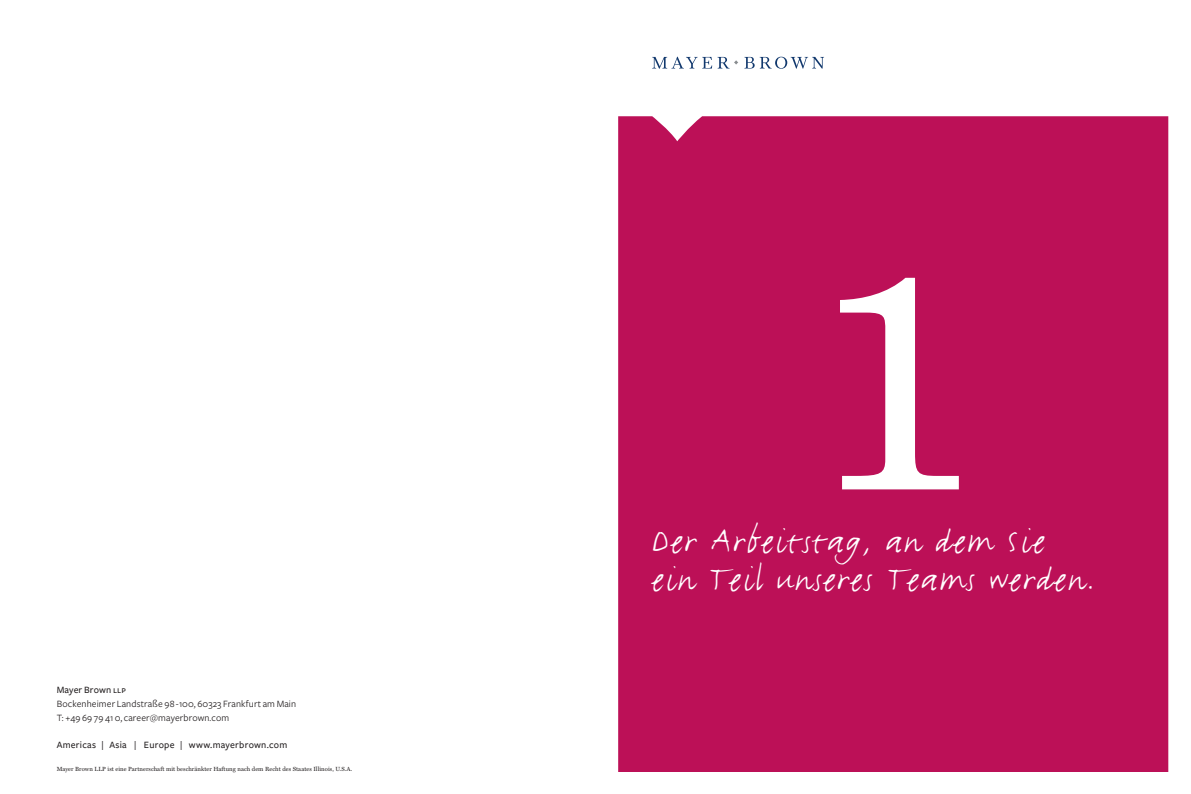
<style>
.page{position:relative;width:1191px;height:794px;background:#fff}
.page>*{position:absolute;margin:0;border:0;box-sizing:border-box;transform-origin:0 0}
.t1{font:300px "New Century Schlbk";color:#fff}
.t2{font:39.5px "FF Justlefthand";letter-spacing:.05em;color:#fff}
.t3{font:10px/14px "Freight Sans";letter-spacing:.01em;color:#231f20}
.t4{font:500 10px "Freight Sans";letter-spacing:.025em;color:#231f20}
.t5{font:6px "Miller Text";letter-spacing:.01em;color:#231f20}
.s1{font-weight:500}
.s2{font-family:"Freight Sans Medium SC"}
.s3{font-family:"The Sans";font-weight:300}
</style>
<div class="page">
<div style="left:618px;top:116px;width:550px;height:655px;background:#bc1057"></div>
<svg style="left:652px;top:57px;width:172px;height:12px"></svg>
<p class="t3" style="left:57px;top:683px;width:241px"><span class="s1">Mayer Brown</span> <span class="s2">llp<br></span>Bockenheimer Landstra<span class="s3">ß</span>e 98-100, 60323 Frankfurt am Main<br>T: +49 69 79 410, career@mayerbrown.com</p>
<p class="t4" style="left:57px;top:739px;width:232px">Americas | Asia | Europe | www.mayerbrown.com</p>
<p class="t5" style="left:57px;top:765px;width:297px">Mayer Brown LLP ist eine Partnerschaft mit beschränkter Haftung nach dem Recht des Staates Illinois, U.S.A.</p>
<h1 class="t1" style="left:810px;top:273px;width:168px">1</h1>
<h2 class="t2" style="left:652px;top:514px;width:394px">Der Arbeitstag, an dem Sie</h2>
<h2 class="t2" style="left:652px;top:553px;width:443px">ein Teil unseres Teams werden.</h2>
</div>
